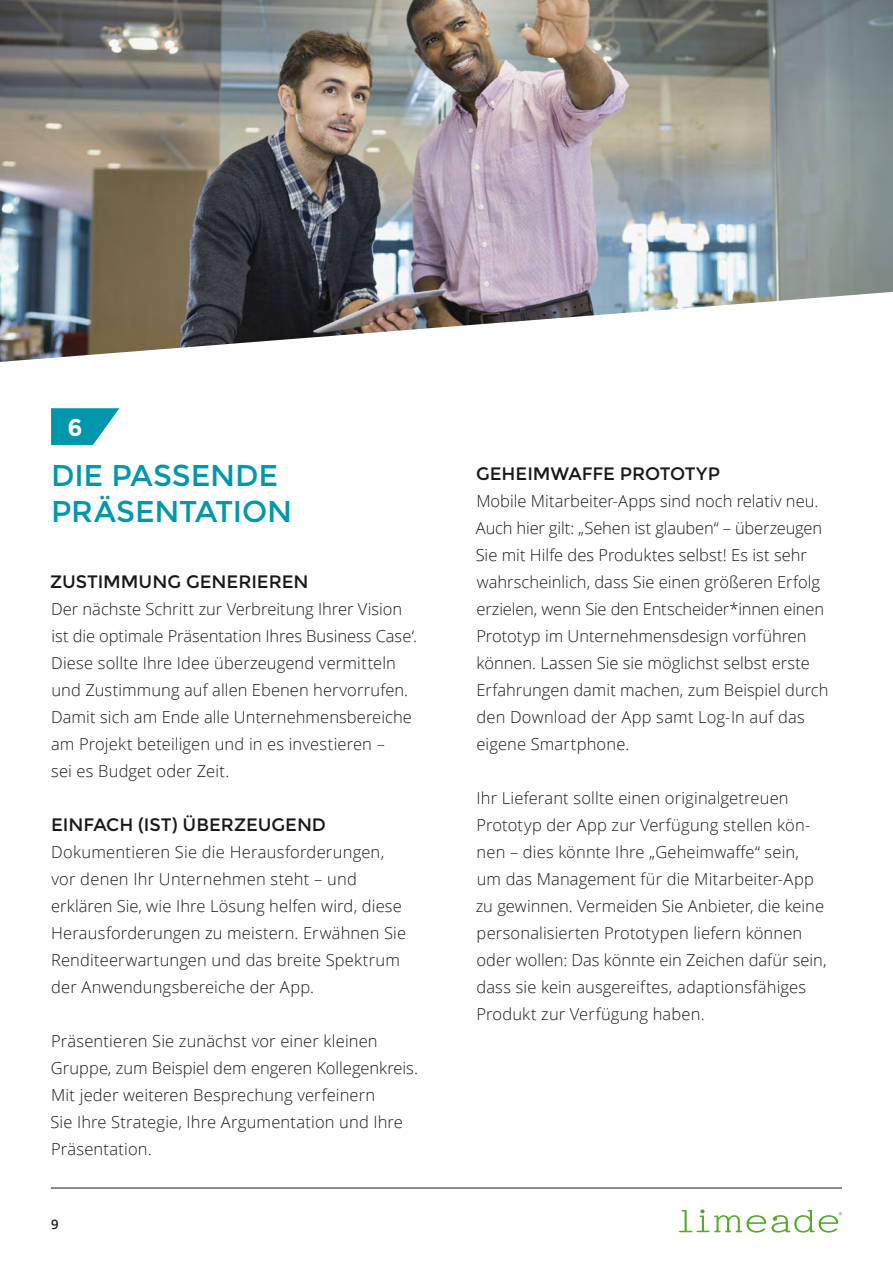
<style>
.page{position:relative;width:893px;height:1263px;background:#fff}
.page>*{position:absolute;margin:0;border:0;box-sizing:border-box;transform-origin:0 0}
.t1{font:30px/36px "Montserrat";letter-spacing:-.005em;color:#0097ac}
.t2{font:700 24px "Montserrat";color:#fff}
.t3{font:18px "Montserrat";letter-spacing:-.005em;color:#1a171c}
.t4{font:300 16.5px/27px "Open Sans";letter-spacing:.005em;color:#1a171c}
.t5{font:600 13.2px "Open Sans";color:#1a171c}
</style>
<div class="page">
<svg style="left:679px;top:1209px;width:163px;height:23px"></svg>
<hr style="left:51px;top:1188px;width:791px;height:1px;background:#1a171c">
<svg style="left:51px;top:408px;width:68px;height:37px"></svg>
<img style="left:0;top:0;width:893px;height:362px">
<h2 class="t2" style="left:68px;top:413px;width:17px">6</h2>
<h1 class="t1" style="left:51px;top:457px;width:243px">DIE PASSENDE<br>PRÄSENTATION</h1>
<p class="t3" style="left:50px;top:572px;width:260px">ZUSTIMMUNG GENERIEREN</p>
<p class="t4" style="left:51px;top:597px;width:368px">Der nächste Schritt zur Verbreitung Ihrer Vision ist die optimale Präsentation Ihres Business Case‘.<br>Diese sollte Ihre Idee überzeugend vermitteln und Zustimmung auf allen Ebenen hervorrufen.<br>Damit sich am Ende alle Unternehmensbereiche am Projekt beteiligen und in es investieren –<br>sei es Budget oder Zeit.</p>
<p class="t3" style="left:51px;top:815px;width:276px">EINFACH (IST) ÜBERZEUGEND</p>
<p class="t4" style="left:51px;top:840px;width:356px">Dokumentieren Sie die Herausforderungen, vor denen Ihr Unternehmen steht – und erklären Sie, wie Ihre Lösung helfen wird, diese Herausforderungen zu meistern. Erwähnen Sie Renditeerwartungen und das breite Spektrum der Anwendungsbereiche der App.</p>
<p class="t4" style="left:50px;top:1029px;width:369px">Präsentieren Sie zunächst vor einer kleinen Gruppe, zum Beispiel dem engeren Kollegenkreis.<br>Mit jeder weiteren Besprechung verfeinern<br>Sie Ihre Strategie, Ihre Argumentation und Ihre Präsentation.</p>
<p class="t5" style="left:51px;top:1219px;width:9px">9</p>
<p class="t3" style="left:476px;top:464px;width:245px">GEHEIMWAFFE PROTOTYP</p>
<p class="t4" style="left:476px;top:489px;width:354px">Mobile Mitarbeiter-Apps sind noch relativ neu.<br>Auch hier gilt: „Sehen ist glauben“ – überzeugen Sie mit Hilfe des Produktes selbst! Es ist sehr wahrscheinlich, dass Sie einen größeren Erfolg erzielen, wenn Sie den Entscheider*innen einen Prototyp im Unternehmensdesign vorführen können. Lassen Sie sie möglichst selbst erste Erfahrungen damit machen, zum Beispiel durch den Download der App samt Log-In auf das eigene Smartphone.</p>
<p class="t4" style="left:476px;top:786px;width:352px">Ihr Lieferant sollte einen originalgetreuen Prototyp der App zur Verfügung stellen kön&shy;nen – dies könnte Ihre „Geheimwaffe“ sein, um das Management für die Mitarbeiter-App zu gewinnen. Vermeiden Sie Anbieter, die keine personalisierten Prototypen liefern können oder wollen: Das könnte ein Zeichen dafür sein, dass sie kein ausgereiftes, adaptionsfähiges Produkt zur Verfügung haben.</p>
</div>
